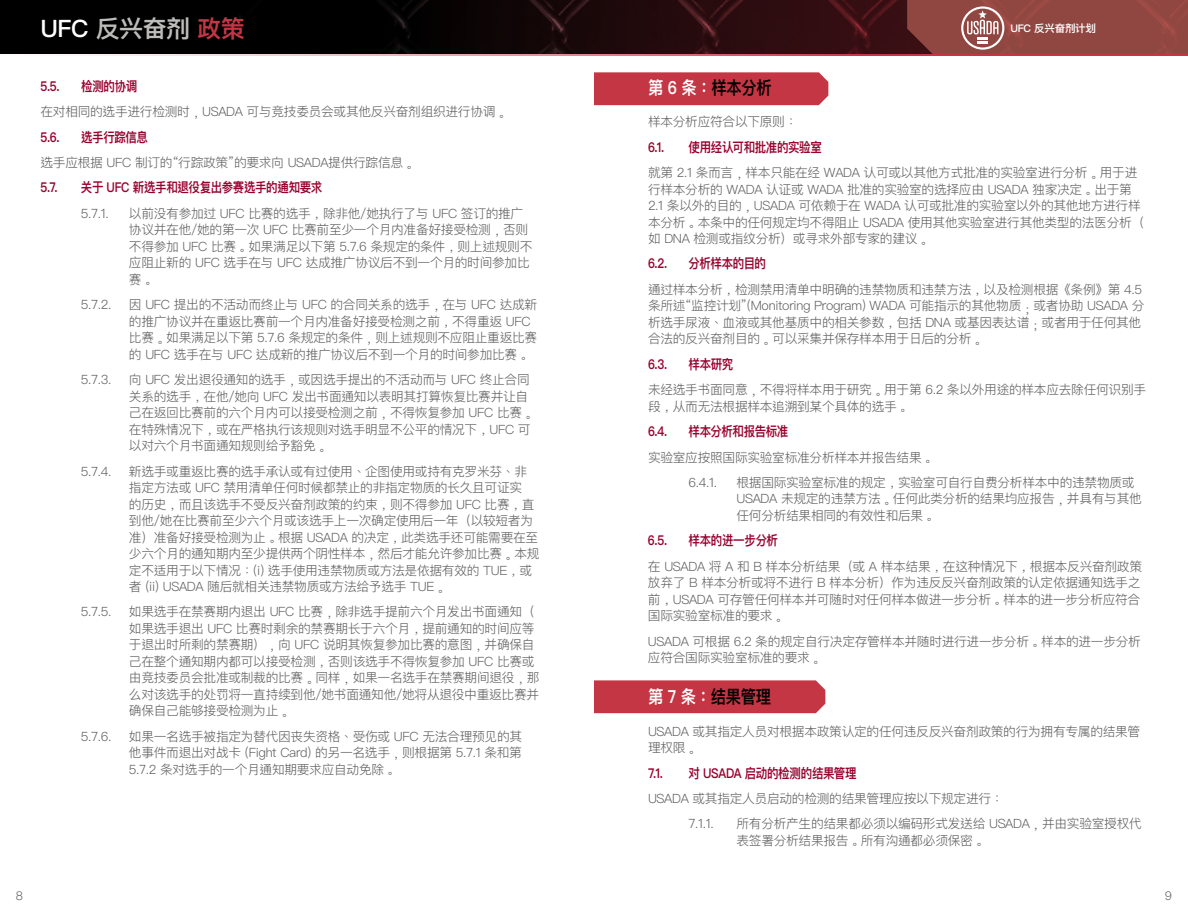
<style>
.page{position:relative;width:1188px;height:918px;background:#fff}
.page>*{position:absolute;margin:0;border:0;box-sizing:border-box;transform-origin:0 0}
.t1{font:600 24px "Ping Fang HK";letter-spacing:-.02em;color:#bdbcbb}
.t2{font:600 18px "Ping Fang HK";letter-spacing:-.02em;color:#fff;scale:.85 1}
.t3{font:600 13.5px "Ping Fang HK";letter-spacing:-.03em;color:#98002d;scale:.85 1}
.t4{font:300 12.75px/16.5px "Ping Fang HK";letter-spacing:-.025em;color:#5f5e5e}
.t5{font:300 12px "Ping Fang HK";color:#5f5e5e}
.t6{font:600 10.5px "Ping Fang HK";letter-spacing:-.025em;color:#fff}
.s1{color:#fff}
.s2{color:#c43644}
.s3{color:#000}
</style>
<div class="page">
<svg style="left:0;top:0;width:907px;height:54px;background:#130507"></svg>
<svg style="left:907px;top:0;width:281px;height:54px;background:#944d47"></svg>
<div style="left:594px;top:72px;width:234px;height:33px;background:#c43644"></div>
<div style="left:594px;top:680px;width:231px;height:33px;background:#c43644"></div>
<h1 class="t1" style="left:40px;top:14px;width:206px"><span class="s1">UFC</span> 反兴奋剂<span class="s2">政策</span></h1>
<p class="t6" style="left:1010px;top:22px;width:87px">UFC 反兴奋剂计划</p>
<p class="t3" style="left:40px;top:78px;width:24px">5.5.</p>
<p class="t3" style="left:81px;top:78px;width:68px">检测的协调</p>
<p class="t4" style="left:40px;top:103px;width:469px">在对相同的选手进行检测时，USADA 可与竞技委员会或其他反兴奋剂组织进行协调。</p>
<p class="t3" style="left:40px;top:129px;width:24px">5.6.</p>
<p class="t3" style="left:81px;top:129px;width:80px">选手行踪信息</p>
<p class="t4" style="left:40px;top:154px;width:377px">选手应根据 UFC 制订的“行踪政策”的要求向 USADA提供行踪信息。</p>
<p class="t3" style="left:40px;top:179px;width:22px">5.7.</p>
<p class="t3" style="left:81px;top:179px;width:285px">关于 UFC 新选手和退役复出参赛选手的通知要求</p>
<p class="t4" style="left:81px;top:205px;width:29px">5.7.1.</p>
<p class="t4" style="left:129px;top:205px;width:405px">以前没有参加过 UFC 比赛的选手，除非他/她执行了与 UFC 签订的推广协议并在他/她的第一次 UFC 比赛前至少一个月内准备好接受检测，否则不得参加 UFC 比赛。如果满足以下第 5.7.6 条规定的条件，则上述规则不应阻止新的 UFC 选手在与 UFC 达成推广协议后不到一个月的时间参加比</p>
<p class="t4" style="left:129px;top:273px;width:27px">赛。</p>
<p class="t4" style="left:81px;top:296px;width:32px">5.7.2.</p>
<p class="t4" style="left:129px;top:296px;width:410px">因 UFC 提出的不活动而终止与 UFC 的合同关系的选手，在与 UFC 达成新的推广协议并在重返比赛前一个月内准备好接受检测之前，不得重返 UFC比赛。如果满足以下第 5.7.6 条规定的条件，则上述规则不应阻止重返比赛的 UFC 选手在与 UFC 达成新的推广协议后不到一个月的时间参加比赛。</p>
<p class="t4" style="left:81px;top:371px;width:32px">5.7.3.</p>
<p class="t4" style="left:129px;top:371px;width:407px">向 UFC 发出退役通知的选手，或因选手提出的不活动而与 UFC 终止合同关系的选手，在他/她向 UFC 发出书面通知以表明其打算恢复比赛并让自己在返回比赛前的六个月内可以接受检测之前，不得恢复参加 UFC 比赛。在特殊情况下，或在严格执行该规则对选手明显不公平的情况下，UFC 可以对六个月书面通知规则给予豁免。</p>
<p class="t4" style="left:81px;top:463px;width:32px">5.7.4.</p>
<p class="t4" style="left:129px;top:463px;width:412px">新选手或重返比赛的选手承认或有过使用、企图使用或持有克罗米芬、非指定方法或 UFC 禁用清单任何时候都禁止的非指定物质的长久且可证实<br>的历史，而且该选手不受反兴奋剂政策的约束，则不得参加 UFC 比赛，直到他/她在比赛前至少六个月或该选手上一次确定使用后一年（以较短者为准）准备好接受检测为止。根据 USADA 的决定，此类选手还可能需要在至少六个月的通知期内至少提供两个阴性样本，然后才能允许参加比赛。本规定不适用于以下情况：(i) 选手使用违禁物质或方法是依据有效的 TUE，或者 (ii) USADA 随后就相关违禁物质或方法给予选手 TUE。</p>
<p class="t4" style="left:81px;top:604px;width:32px">5.7.5.</p>
<p class="t4" style="left:129px;top:604px;width:412px">如果选手在禁赛期内退出 UFC 比赛，除非选手提前六个月发出书面通知（如果选手退出 UFC 比赛时剩余的禁赛期长于六个月，提前通知的时间应等于退出时所剩的禁赛期），向 UFC 说明其恢复参加比赛的意图，并确保自己在整个通知期内都可以接受检测，否则该选手不得恢复参加 UFC 比赛或由竞技委员会批准或制裁的比赛。同样，如果一名选手在禁赛期间退役，那么对该选手的处罚将一直持续到他/她书面通知他/她将从退役中重返比赛并确保自己能够接受检测为止。</p>
<p class="t4" style="left:81px;top:728px;width:32px">5.7.6.</p>
<p class="t4" style="left:129px;top:728px;width:395px;text-align:justify">如果一名选手被指定为替代因丧失资格、受伤或 UFC 无法合理预见的其他事件而退出对战卡 (Fight Card) 的另一名选手，则根据第 5.7.1 条和第5.7.2 条对选手的一个月通知期要求应自动免除。</p>
<h2 class="t2" style="left:648px;top:77px;width:147px">第 6 条：<span class="s3">样本分析</span></h2>
<p class="t4" style="left:648px;top:113px;width:151px">样本分析应符合以下原则：</p>
<p class="t3" style="left:648px;top:139px;width:21px">6.1.</p>
<p class="t3" style="left:688px;top:139px;width:158px">使用经认可和批准的实验室</p>
<p class="t4" style="left:648px;top:164px;width:498px">就第 2.1 条而言，样本只能在经 WADA 认可或以其他方式批准的实验室进行分析。用于进行样本分析的 WADA 认证或 WADA 批准的实验室的选择应由 USADA 独家决定。出于第2.1 条以外的目的，USADA 可依赖于在 WADA 认可或批准的实验室以外的其他地方进行样本分析。本条中的任何规定均不得阻止 USADA 使用其他实验室进行其他类型的法医分析（如 DNA 检测或指纹分析）或寻求外部专家的建议。</p>
<p class="t3" style="left:648px;top:255px;width:24px">6.2.</p>
<p class="t3" style="left:689px;top:255px;width:93px">分析样本的目的</p>
<p class="t4" style="left:648px;top:281px;width:498px">通过样本分析，检测禁用清单中明确的违禁物质和违禁方法，以及检测根据《条例》第 4.5条所述“监控计划”(Monitoring Program) WADA 可能指示的其他物质；或者协助 USADA 分析选手尿液、血液或其他基质中的相关参数，包括 DNA 或基因表达谱；或者用于任何其他合法的反兴奋剂目的。可以采集并保存样本用于日后的分析。</p>
<p class="t3" style="left:648px;top:356px;width:24px">6.3.</p>
<p class="t3" style="left:689px;top:356px;width:54px">样本研究</p>
<p class="t4" style="left:648px;top:381px;width:500px">未经选手书面同意，不得将样本用于研究。用于第 6.2 条以外用途的样本应去除任何识别手段，从而无法根据样本追溯到某个具体的选手。</p>
<p class="t3" style="left:648px;top:423px;width:24px">6.4.</p>
<p class="t3" style="left:688px;top:423px;width:119px">样本分析和报告标准</p>
<p class="t4" style="left:688px;top:444px;width:247px;line-height:25.3px;text-indent:-40px">实验室应按照国际实验室标准分析样本并报告结果。<br>6.4.1.</p>
<p class="t4" style="left:736px;top:474px;width:407px">根据国际实验室标准的规定，实验室可自行自费分析样本中的违禁物质或<br>USADA 未规定的违禁方法。任何此类分析的结果均应报告，并具有与其他任何分析结果相同的有效性和后果。</p>
<p class="t3" style="left:648px;top:532px;width:24px">6.5.</p>
<p class="t3" style="left:688px;top:532px;width:107px">样本的进一步分析</p>
<p class="t4" style="left:648px;top:558px;width:496px">在 USADA 将 A 和 B 样本分析结果（或 A 样本结果，在这种情况下，根据本反兴奋剂政策放弃了 B 样本分析或将不进行 B 样本分析）作为违反反兴奋剂政策的认定依据通知选手之前，USADA 可存管任何样本并可随时对任何样本做进一步分析。样本的进一步分析应符合国际实验室标准的要求。</p>
<p class="t4" style="left:648px;top:633px;width:495px">USADA 可根据 6.2 条的规定自行决定存管样本并随时进行进一步分析。样本的进一步分析应符合国际实验室标准的要求。</p>
<h2 class="t2" style="left:648px;top:686px;width:146px">第 7 条：<span class="s3">结果管理</span></h2>
<p class="t4" style="left:648px;top:723px;width:494px">USADA 或其指定人员对根据本政策认定的任何违反反兴奋剂政策的行为拥有专属的结果管理权限。</p>
<p class="t3" style="left:648px;top:764px;width:19px">7.1.</p>
<p class="t3" style="left:688px;top:764px;width:199px">对 USADA 启动的检测的结果管理</p>
<p class="t4" style="left:688px;top:786px;width:317px;line-height:25.3px;text-indent:-40px">USADA 或其指定人员启动的检测的结果管理应按以下规定进行：<br>7.1.1.</p>
<p class="t4" style="left:736px;top:815px;width:407px">所有分析产生的结果都必须以编码形式发送给 USADA，并由实验室授权代表签署分析结果报告。所有沟通都必须保密。</p>
<p class="t5" style="left:16px;top:888px;width:9px">8</p>
<p class="t5" style="left:1165px;top:888px;width:9px">9</p>
</div>
